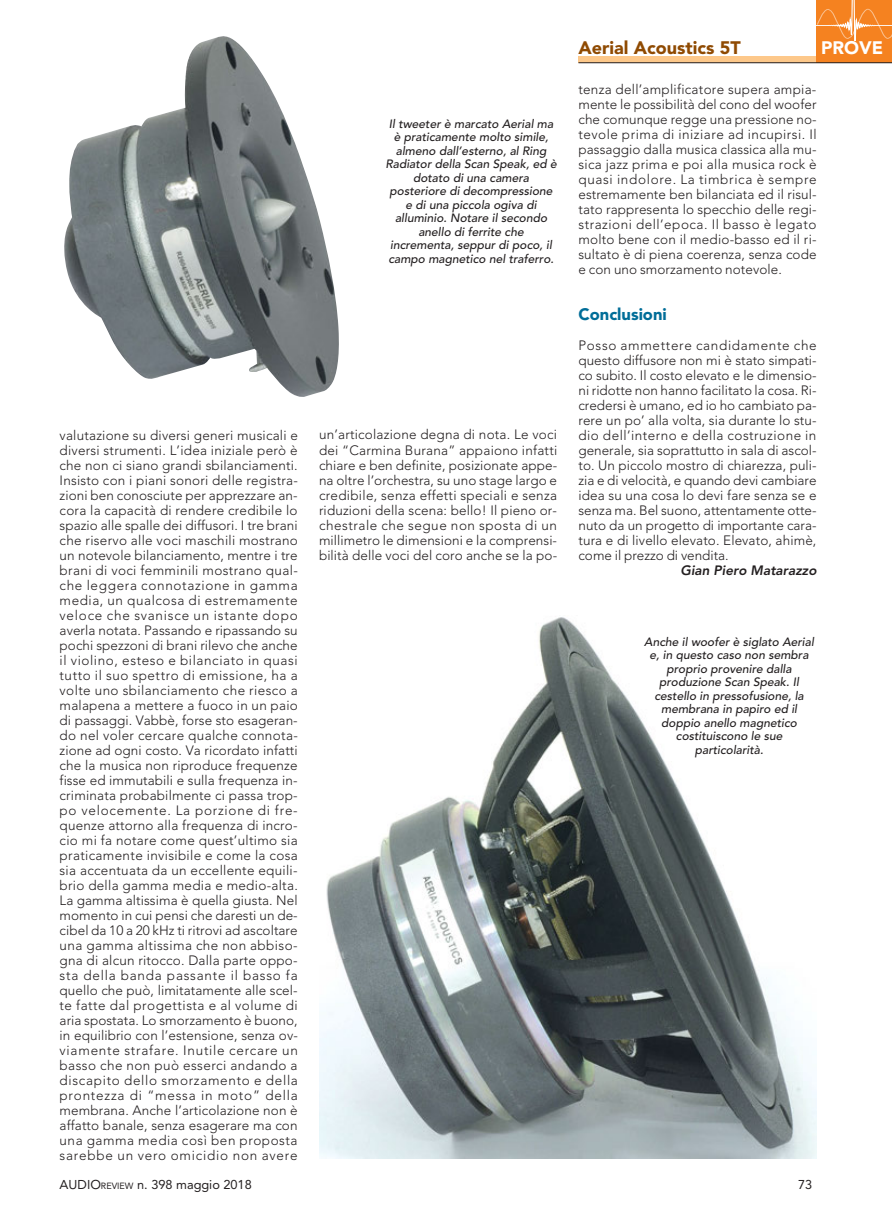
<style>
.page{position:relative;width:892px;height:1214px;background:#fff}
.page>*{position:absolute;margin:0;border:0;box-sizing:border-box;transform-origin:0 0}
.t1{font:900 18px "Avenir";color:#8f4a02}
.t2{font:900 18px "Avenir";color:#fff}
.t3{font:900 16.5px "Avenir";color:#006d98}
.t4{font:300 13.5px/15px "Avenir";letter-spacing:.005em;color:#231f20;text-align:justify}
.t5{font:italic 800 13.5px "Avenir";color:#231f20}
.t6{font:12.75px "Avenir";color:#231f20}
.t7{font:italic 500 12px/13.5px "Avenir";color:#231f20;text-align:center}
.s1{font-size:9px}
</style>
<div class="page">
<div style="left:578px;top:57px;width:241px;height:6px;background:#fdc88a"></div>
<div style="left:816px;top:0;width:76px;height:63px;background:#f58220"></div>
<hr style="left:578px;top:62px;width:314px;height:1px;background:#231f20">
<img style="left:64px;top:36px;width:275px;height:361px">
<img style="left:319px;top:617px;width:497px;height:541px">
<svg style="left:816px;top:0;width:76px;height:40px"></svg>
<p class="t7" style="left:385px;top:117px;width:173px">Il tweeter è marcato Aerial ma è praticamente molto simile, almeno dall’esterno, al Ring<br>Radiator della Scan Speak, ed è dotato di una camera posteriore di decompressione e di una piccola ogiva di alluminio. Notare il secondo anello di ferrite che incrementa, seppur di poco, il campo magnetico nel traferro.</p>
<p class="t4" style="left:60px;top:427px;width:240px">valutazione su diversi generi musicali e diversi strumenti. L’idea iniziale però è che non ci siano grandi sbilanciamenti.<br>Insisto con i piani sonori delle registra&shy;zioni ben conosciute per apprezzare an&shy;cora la capacità di rendere credibile lo spazio alle spalle dei diffusori. I tre brani che riservo alle voci maschili mostrano un notevole bilanciamento, mentre i tre brani di voci femminili mostrano qual&shy;che leggera connotazione in gamma media, un qualcosa di estremamente veloce che svanisce un istante dopo averla notata. Passando e ripassando su pochi spezzoni di brani rilevo che anche il violino, esteso e bilanciato in quasi tutto il suo spettro di emissione, ha a volte uno sbilanciamento che riesco a malapena a mettere a fuoco in un paio di passaggi. Vabbè, forse sto esageran&shy;do nel voler cercare qualche connota&shy;zione ad ogni costo. Va ricordato infatti che la musica non riproduce frequenze fisse ed immutabili e sulla frequenza in&shy;criminata probabilmente ci passa trop&shy;po velocemente. La porzione di fre&shy;quenze attorno alla frequenza di incro&shy;cio mi fa notare come quest’ultimo sia praticamente invisibile e come la cosa sia accentuata da un eccellente equili&shy;brio della gamma media e medio-alta.<br>La gamma altissima è quella giusta. Nel momento in cui pensi che daresti un de&shy;cibel da 10 a 20 kHz ti ritrovi ad ascoltare una gamma altissima che non abbiso&shy;gna di alcun ritocco. Dalla parte oppo&shy;sta della banda passante il basso fa quello che può, limitatamente alle scel&shy;te fatte dal progettista e al volume di aria spostata. Lo smorzamento è buono, in equilibrio con l’estensione, senza ov&shy;viamente strafare. Inutile cercare un basso che non può esserci andando a discapito dello smorzamento e della prontezza di “messa in moto” della membrana. Anche l’articolazione non è affatto banale, senza esagerare ma con una gamma media così ben proposta sarebbe un vero omicidio non avere</p>
<p class="t4" style="left:319px;top:427px;width:240px">un’articolazione degna di nota. Le voci dei “Carmina Burana” appaiono infatti chiare e ben definite, posizionate appe&shy;na oltre l’orchestra, su uno stage largo e credibile, senza effetti speciali e senza riduzioni della scena: bello! Il pieno or&shy;chestrale che segue non sposta di un millimetro le dimensioni e la comprensi&shy;bilità delle voci del coro anche se la po-</p>
<h1 class="t1" style="left:578px;top:32px;width:164px">Aerial Acoustics 5T</h1>
<h1 class="t2" style="left:821px;top:32px;width:63px">PROVE</h1>
<p class="t4" style="left:578px;top:82px;width:240px">tenza dell’amplificatore supera ampia&shy;mente le possibilità del cono del woofer che comunque regge una pressione no&shy;tevole prima di iniziare ad incupirsi. Il passaggio dalla musica classica alla mu&shy;sica jazz prima e poi alla musica rock è quasi indolore. La timbrica è sempre estremamente ben bilanciata ed il risul&shy;tato rappresenta lo specchio delle regi&shy;strazioni dell’epoca. Il basso è legato molto bene con il medio-basso ed il ri&shy;sultato è di piena coerenza, senza code e con uno smorzamento notevole.</p>
<p class="t3" style="left:578px;top:300px;width:90px">Conclusioni</p>
<p class="t4" style="left:578px;top:337px;width:240px">Posso ammettere candidamente che questo diffusore non mi è stato simpati&shy;co subito. Il costo elevato e le dimensio&shy;ni ridotte non hanno facilitato la cosa. Ri&shy;credersi è umano, ed io ho cambiato pa&shy;rere un po’ alla volta, sia durante lo stu&shy;dio dell’interno e della costruzione in generale, sia soprattutto in sala di ascol&shy;to. Un piccolo mostro di chiarezza, puli&shy;zia e di velocità, e quando devi cambiare idea su una cosa lo devi fare senza se e senza ma. Bel suono, attentamente otte&shy;nuto da un progetto di importante cara&shy;tura e di livello elevato. Elevato, ahimè, come il prezzo di vendita.</p>
<p class="t5" style="left:680px;top:562px;width:137px">Gian Piero Matarazzo</p>
<p class="t7" style="left:644px;top:635px;width:171px">Anche il woofer è siglato Aerial e, in questo caso non sembra proprio provenire dalla produzione Scan Speak. Il cestello in pressofusione, la membrana in papiro ed il doppio anello magnetico costituiscono le sue particolarità.</p>
<p class="t6" style="left:60px;top:1174px;width:194px">AUDIO<span class="s1">REVIEW</span> n. 398 maggio 2018</p>
<p class="t6" style="left:798px;top:1174px;width:16px">73</p>
</div>
